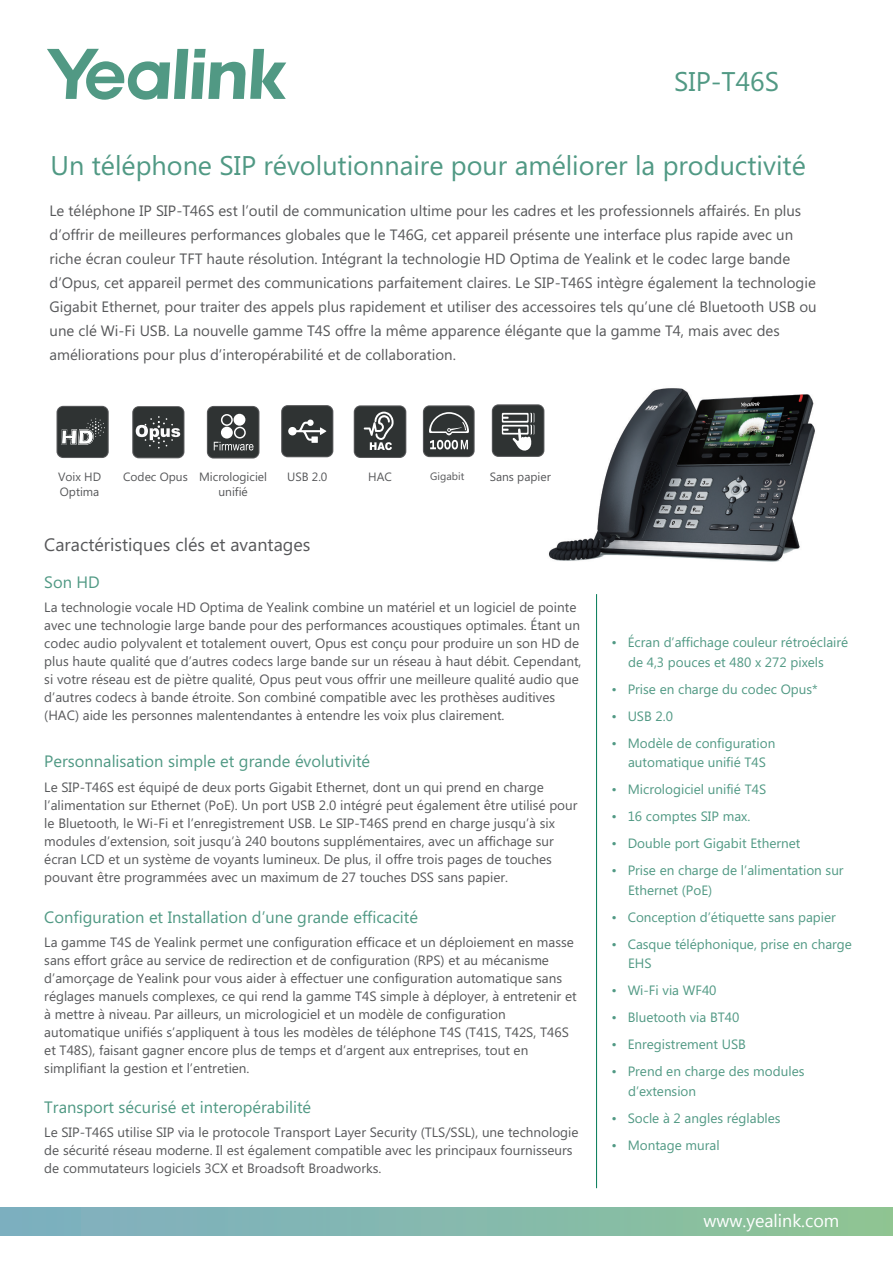
<style>
.page{position:relative;width:893px;height:1263px;background:#fff}
.page>*{position:absolute;margin:0;border:0;box-sizing:border-box;transform-origin:0 0}
.t1{font:27px "Microsoft Phags Pa";color:#509984}
.t2{font:27px "Microsoft Phags Pa";color:#519984}
.t3{font:18px "Microsoft Phags Pa";color:#57585a}
.t4{font:18px "Lao UI";color:#fff}
.t5{font:16.5px "Microsoft Phags Pa";color:#509984}
.t6{font:15px/24px "Microsoft Phags Pa";color:#57585a}
.t7{font:13.5px/18px "Microsoft Phags Pa";color:#57585a}
.t8{font:13.5px/19.5px "Microsoft Phags Pa";color:#519984}
.t9{font:12px "Microsoft Phags Pa";color:#57585a}
.t10{font:10.65px "Microsoft Phags Pa";color:#57585a}
</style>
<div class="page">
<img style="left:544px;top:388px;width:271px;height:174px">
<hr style="left:596px;top:594px;width:1px;height:594px;background:#007955">
<div style="left:423px;top:405px;width:52px;height:52px;border:2px solid #57585a;border-radius:6px"></div>
<div style="left:424px;top:406px;width:50px;height:50px;background:#2f3333;border-radius:6px"></div>
<svg style="left:429px;top:412px;width:40px;height:37px"></svg>
<svg style="left:47px;top:49px;width:239px;height:51px"></svg>
<div style="left:0;top:1207px;width:893px;height:28px;background:linear-gradient(to right,#7daec3,#8ec495)"></div>
<div style="left:57px;top:406px;width:52px;height:52px;border:2px solid #57585a;border-radius:6px"></div>
<div style="left:58px;top:407px;width:50px;height:50px;background:#2f3333;border-radius:6px"></div>
<svg style="left:61px;top:418px;width:44px;height:27px"></svg>
<div style="left:492px;top:404px;width:52px;height:53px;border:2px solid #57585a;border-radius:6px"></div>
<div style="left:493px;top:405px;width:50px;height:51px;background:#2f3333;border-radius:6px"></div>
<svg style="left:502px;top:413px;width:32px;height:38px"></svg>
<div style="left:132px;top:406px;width:52px;height:52px;border:2px solid #57585a;border-radius:6px"></div>
<div style="left:133px;top:407px;width:50px;height:50px;background:#2f3333;border-radius:6px"></div>
<svg style="left:136px;top:416px;width:44px;height:32px"></svg>
<div style="left:281px;top:405px;width:52px;height:52px;border:2px solid #57585a;border-radius:6px"></div>
<div style="left:282px;top:406px;width:50px;height:50px;background:#2f3333;border-radius:6px"></div>
<svg style="left:288px;top:420px;width:38px;height:23px"></svg>
<div style="left:354px;top:405px;width:52px;height:53px;border:2px solid #57585a;border-radius:6px"></div>
<div style="left:355px;top:406px;width:50px;height:51px;background:#2f3333;border-radius:6px"></div>
<svg style="left:364px;top:411px;width:30px;height:39px"></svg>
<div style="left:207px;top:406px;width:52px;height:52px;border:2px solid #57585a;border-radius:6px"></div>
<div style="left:208px;top:407px;width:50px;height:50px;background:#2f3333;border-radius:6px"></div>
<svg style="left:214px;top:442px;width:39px;height:8px"></svg>
<div style="left:234px;top:414px;width:11px;height:12px;background:#fff;border-radius:50%"></div>
<div style="left:221px;top:414px;width:12px;height:12px;border:2px solid #fff;border-radius:50%"></div>
<div style="left:234px;top:427px;width:12px;height:11px;border:2px solid #fff;border-radius:50%"></div>
<div style="left:221px;top:427px;width:12px;height:12px;background:#fff;border-radius:50%"></div>
<h1 class="t2" style="left:674px;top:63px;width:107px">SIP-T46S</h1>
<h1 class="t1" style="left:51px;top:147px;width:757px">Un téléphone SIP révolutionnaire pour améliorer la productivité</h1>
<p class="t6" style="left:50px;top:198px;width:769px">Le téléphone IP SIP-T46S est l’outil de communication ultime pour les cadres et les professionnels affairés. En plus d’offrir de meilleures performances globales que le T46G, cet appareil présente une interface plus rapide avec un riche écran couleur TFT haute résolution. Intégrant la technologie HD Optima de Yealink et le codec large bande d’Opus, cet appareil permet des communications parfaitement claires. Le SIP-T46S intègre également la technologie Gigabit Ethernet, pour traiter des appels plus rapidement et utiliser des accessoires tels qu’une clé Bluetooth USB ou une clé Wi-Fi USB. La nouvelle gamme T4S offre la même apparence élégante que la gamme T4, mais avec des améliorations pour plus d’interopérabilité et de collaboration.</p>
<p class="t9" style="left:58px;top:469px;width:45px">Voix HD</p>
<p class="t10" style="left:430px;top:469px;width:36px">Gigabit</p>
<p class="t9" style="left:60px;top:484px;width:41px">Optima</p>
<p class="t9" style="left:123px;top:469px;width:145px">Codec Opus Micrologiciel</p>
<p class="t9" style="left:490px;top:469px;width:63px">Sans papier</p>
<p class="t9" style="left:218px;top:484px;width:31px">unifié</p>
<p class="t9" style="left:287px;top:469px;width:42px">USB 2.0</p>
<p class="t9" style="left:368px;top:469px;width:25px">HAC</p>
<h2 class="t3" style="left:44px;top:532px;width:268px">Caractéristiques clés et avantages</h2>
<p class="t5" style="left:44px;top:571px;width:57px">Son HD</p>
<p class="t7" style="left:44px;top:597px;width:539px">La technologie vocale HD Optima de Yealink combine un matériel et un logiciel de pointe avec une technologie large bande pour des performances acoustiques optimales. Étant un codec audio polyvalent et totalement ouvert, Opus est conçu pour produire un son HD de plus haute qualité que d’autres codecs large bande sur un réseau à haut débit. Cependant, si votre réseau est de piètre qualité, Opus peut vous offrir une meilleure qualité audio que d’autres codecs à bande étroite. Son combiné compatible avec les prothèses auditives (HAC) aide les personnes malentendantes à entendre les voix plus clairement.</p>
<p class="t5" style="left:44px;top:749px;width:327px">Personnalisation simple et grande évolutivité</p>
<p class="t7" style="left:44px;top:777px;width:535px">Le SIP-T46S est équipé de deux ports Gigabit Ethernet, dont un qui prend en charge l’alimentation sur Ethernet (PoE). Un port USB 2.0 intégré peut également être utilisé pour le Bluetooth, le Wi-Fi et l’enregistrement USB. Le SIP-T46S prend en charge jusqu’à six modules d’extension, soit jusqu’à 240 boutons supplémentaires, avec un affichage sur écran LCD et un système de voyants lumineux. De plus, il offre trois pages de touches pouvant être programmées avec un maximum de 27 touches DSS sans papier.</p>
<p class="t5" style="left:44px;top:905px;width:375px">Configuration et Installation d’une grande efficacité</p>
<p class="t7" style="left:44px;top:932px;width:534px">La gamme T4S de Yealink permet une configuration efficace et un déploiement en masse sans effort grâce au service de redirection et de configuration (RPS) et au mécanisme d’amorçage de Yealink pour vous aider à effectuer une configuration automatique sans réglages manuels complexes, ce qui rend la gamme T4S simple à déployer, à entretenir et à mettre à niveau. Par ailleurs, un micrologiciel et un modèle de configuration automatique unifiés s’appliquent à tous les modèles de téléphone T4S (T41S, T42S, T46S et T48S), faisant gagner encore plus de temps et d’argent aux entreprises, tout en simplifiant la gestion et l’entretien.</p>
<p class="t5" style="left:44px;top:1096px;width:268px">Transport sécurisé et interopérabilité</p>
<p class="t7" style="left:44px;top:1122px;width:536px">Le SIP-T46S utilise SIP via le protocole Transport Layer Security (TLS/SSL), une technologie de sécurité réseau moderne. Il est également compatible avec les principaux fournisseurs de commutateurs logiciels 3CX et Broadsoft Broadworks.</p>
<p class="t8" style="left:612px;top:632px;width:238px;text-align:center">• Écran d’affichage couleur rétroéclairé de 4,3 pouces et 480 x 272 pixels</p>
<p class="t8" style="left:612px;top:678px;width:208px">• Prise en charge du codec Opus*</p>
<p class="t8" style="left:612px;top:705px;width:63px">• USB 2.0</p>
<p class="t8" style="left:612px;top:732px;width:165px;text-align:center">• Modèle de configuration automatique unifié T4S</p>
<p class="t8" style="left:612px;top:779px;width:156px">• Micrologiciel unifié T4S</p>
<p class="t8" style="left:612px;top:806px;width:140px">• 16 comptes SIP max.</p>
<p class="t8" style="left:612px;top:833px;width:190px">• Double port Gigabit Ethernet</p>
<p class="t8" style="left:628px;top:860px;width:217px;text-indent:-16px">• Prise en charge de l’alimentation sur<br>Ethernet (PoE)</p>
<p class="t8" style="left:612px;top:906px;width:226px">• Conception d’étiquette sans papier</p>
<p class="t8" style="left:628px;top:933px;width:225px;text-indent:-16px">• Casque téléphonique, prise en charge<br>EHS</p>
<p class="t8" style="left:612px;top:980px;width:107px">• Wi-Fi via WF40</p>
<p class="t8" style="left:612px;top:1007px;width:129px">• Bluetooth via BT40</p>
<p class="t8" style="left:612px;top:1034px;width:136px">• Enregistrement USB</p>
<p class="t8" style="left:628px;top:1061px;width:178px;text-indent:-16px">• Prend en charge des modules d’extension</p>
<p class="t8" style="left:612px;top:1107px;width:171px">• Socle à 2 angles réglables</p>
<p class="t8" style="left:612px;top:1134px;width:110px">• Montage mural</p>
<h2 class="t4" style="left:704px;top:1209px;width:137px">www.yealink.com</h2>
</div>
